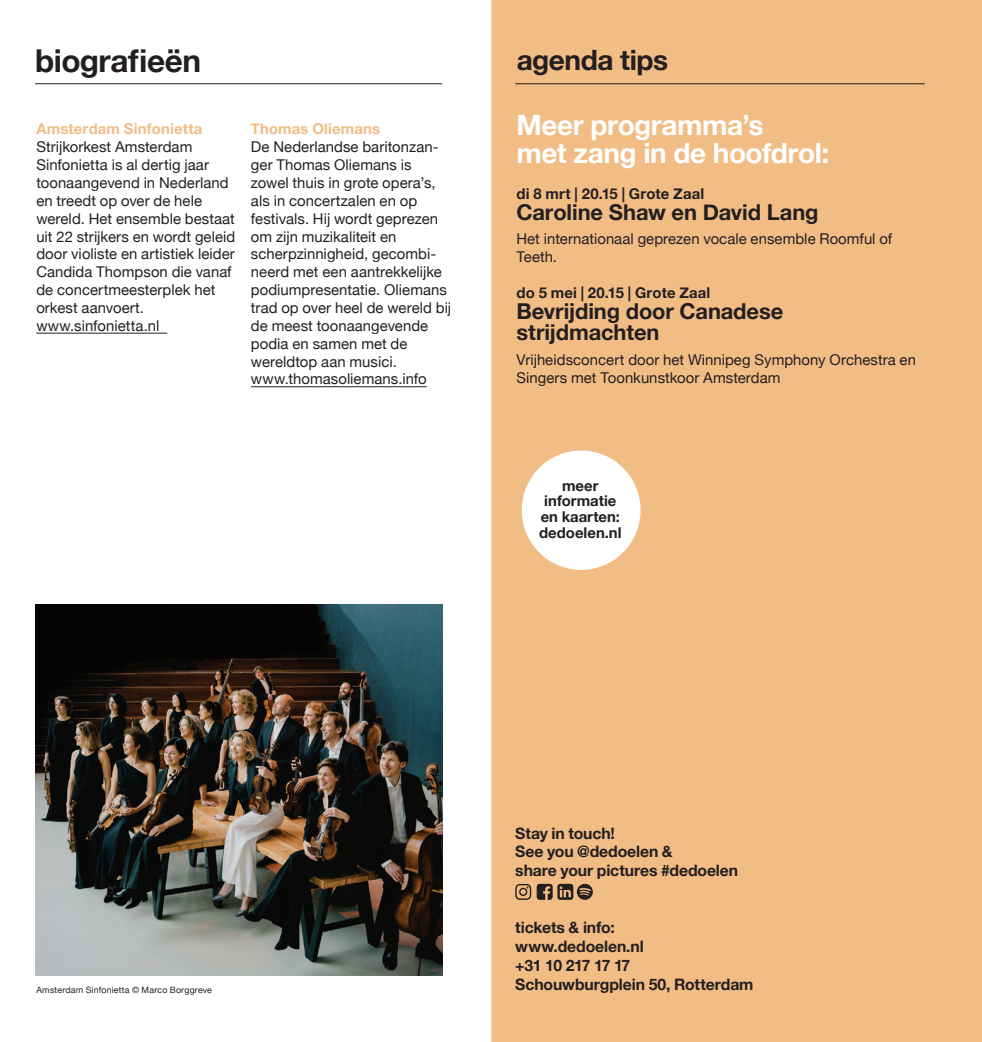
<style>
.page{position:relative;width:982px;height:1042px;background:#fff}
.page>*{position:absolute;margin:0;border:0;box-sizing:border-box;transform-origin:0 0}
.t1{font:700 31.5px "Helvetica Neue";letter-spacing:-.015em;color:#231f20}
.t2{font:700 28px/28px "Helvetica Neue";letter-spacing:-.015em;color:#fff}
.t3{font:700 28px "Helvetica Neue";letter-spacing:-.015em;color:#231f20}
.t4{font:700 21.88px/21px "Helvetica Neue";letter-spacing:-.005em;color:#231f20}
.t5{font:700 15.75px/18.9px "Helvetica Neue";letter-spacing:-.005em;color:#231f20}
.t6{font:14.88px/17.8px "Helvetica Neue";letter-spacing:.005em;color:#231f20}
.t7{font:700 14.88px/15.8px "Helvetica Neue";color:#231f20;text-align:center}
.t8{font:700 14.88px "Helvetica Neue";letter-spacing:.01em;color:#f2bc85}
.t9{font:8.75px "Helvetica Neue";letter-spacing:.025em;color:#231f20}
</style>
<div class="page">
<hr style="left:36px;top:333px;width:131px;height:1px;background:#231f20">
<hr style="left:251px;top:386px;width:176px;height:1px;background:#231f20">
<hr style="left:35px;top:83px;width:407px;height:1px;background:#231f20">
<img style="left:35px;top:604px;width:407px;height:372px">
<div style="left:491px;top:0;width:490px;height:1042px;background:#f2bc85"></div>
<hr style="left:515px;top:83px;width:409px;height:1px;background:#231f20">
<svg style="left:515px;top:883px;width:78px;height:17px"></svg>
<div style="left:521px;top:450px;width:119px;height:120px;background:#fff;border-radius:50%"></div>
<h1 class="t1" style="left:35px;top:36px;width:167px">biografieën</h1>
<p class="t8" style="left:36px;top:117px;width:168px">Amsterdam Sinfonietta</p>
<p class="t6" style="left:36px;top:139px;width:200px">Strijkorkest Amsterdam<br>Sinfonietta is al dertig jaar toonaangevend in Nederland en treedt op over de hele wereld. Het ensemble bestaat uit 22 strijkers en wordt geleid door violiste en artistiek leider<br>Candida Thompson die vanaf de concertmeesterplek het orkest aanvoert. www.sinfonietta.nl</p>
<p class="t8" style="left:251px;top:117px;width:131px">Thomas Oliemans</p>
<p class="t6" style="left:251px;top:139px;width:202px">De Nederlandse baritonzan&shy;ger Thomas Oliemans is zowel thuis in grote opera’s, als in concertzalen en op festivals. Hij wordt geprezen om zijn muzikaliteit en scherpzinnigheid, gecombi&shy;neerd met een aantrekkelijke podiumpresentatie. Oliemans trad op over heel de wereld bij de meest toonaangevende podia en samen met de wereldtop aan musici. www.thomasoliemans.info</p>
<h2 class="t3" style="left:516px;top:38px;width:153px">agenda tips</h2>
<h2 class="t2" style="left:516px;top:112px;width:314px">Meer programma’s<br>met zang in de hoofdrol:</h2>
<p class="t7" style="left:516px;top:186px;width:189px">di 8 mrt | 20.15 | Grote Zaal</p>
<h3 class="t4" style="left:516px;top:202px;width:303px">Caroline Shaw en David Lang</h3>
<p class="t6" style="left:516px;top:231px;width:377px">Het internationaal geprezen vocale ensemble Roomful of<br>Teeth.</p>
<p class="t7" style="left:516px;top:285px;width:195px">do 5 mei | 20.15 | Grote Zaal</p>
<h3 class="t4" style="left:516px;top:301px;width:268px">Bevrijding door Canadese strijdmachten</h3>
<p class="t6" style="left:516px;top:351px;width:401px">Vrijheidsconcert door het Winnipeg Symphony Orchestra en<br>Singers met Toonkunstkoor Amsterdam</p>
<p class="t7" style="left:539px;top:478px;width:84px">meer informatie en kaarten: dedoelen.nl</p>
<p class="t9" style="left:36px;top:983px;width:177px">Amsterdam Sinfonietta © Marco Borggreve</p>
<p class="t5" style="left:515px;top:824px;width:224px">Stay in touch!<br>See you @dedoelen &amp;<br>share your pictures #dedoelen</p>
<p class="t5" style="left:515px;top:918px;width:240px">tickets &amp; info:<br>www.dedoelen.nl<br>+31 10 217 17 17<br>Schouwburgplein 50, Rotterdam</p>
</div>
